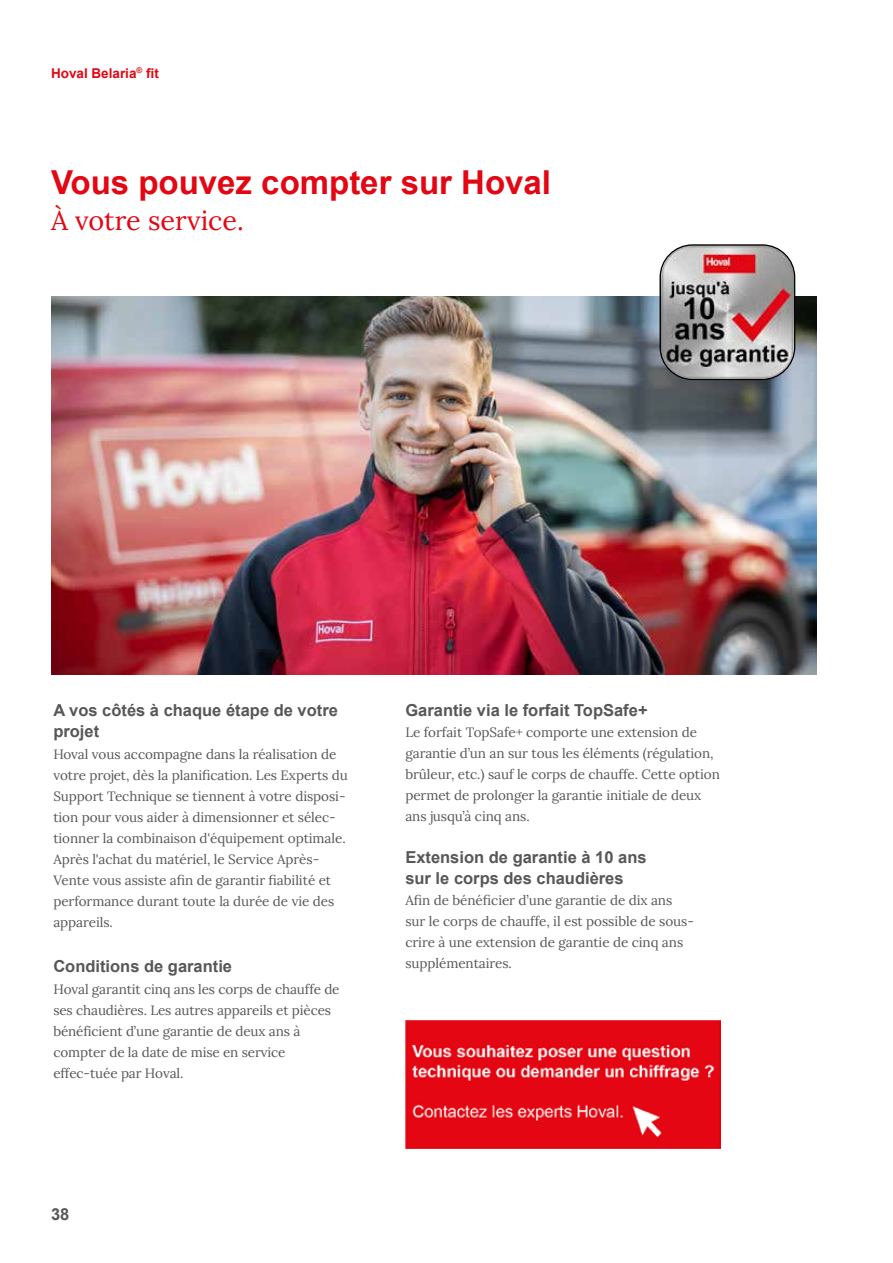
<style>
.page{position:relative;width:893px;height:1263px;background:#fff}
.page>*{position:absolute;margin:0;border:0;box-sizing:border-box;transform-origin:0 0}
.t1{font:700 33px "Arial";color:#e30613}
.t2{font:27px "Lora";color:#e30613}
.t3{font:700 16.5px/21px "Arial";color:#575756}
.t4{font:13.5px/21px "Lora";letter-spacing:-.005em;color:#575756}
.t5{font:700 13.5px "Arial";color:#e30613}
</style>
<div class="page">
<img style="left:51px;top:296px;width:765px;height:378px">
<img style="left:660px;top:245px;width:135px;height:134px">
<div style="left:659px;top:244px;width:136px;height:136px;border:1px solid #000;border-radius:32px"></div>
<img style="left:405px;top:1020px;width:315px;height:128px">
<p class="t5" style="left:51px;top:64px;width:109px">Hoval Belaria<sup>®</sup> fit</p>
<h1 class="t1" style="left:51px;top:161px;width:502px">Vous pouvez compter sur Hoval</h1>
<h2 class="t2" style="left:51px;top:200px;width:194px">À votre service.</h2>
<p class="t3" style="left:53px;top:700px;width:286px">A vos côtés à chaque étape de votre projet</p>
<p class="t4" style="left:53px;top:742px;width:296px">Hoval vous accompagne dans la réalisation de votre projet, dès la planification. Les Experts du Support Technique se tiennent à votre disposi&shy;tion pour vous aider à dimensionner et sélec&shy;tionner la combinaison d'équipement optimale.<br>Après l'achat du matériel, le Service Après-Vente vous assiste afin de garantir fiabilité et performance durant toute la durée de vie des appareils.</p>
<p class="t3" style="left:53px;top:957px;width:180px">Conditions de garantie</p>
<p class="t4" style="left:53px;top:977px;width:288px">Hoval garantit cinq ans les corps de chauffe de ses chaudières. Les autres appareils et pièces bénéficient d’une garantie de deux ans à compter de la date de mise en service effec-tuée par Hoval.</p>
<p class="t3" style="left:51px;top:1204px;width:20px">38</p>
<p class="t3" style="left:405px;top:700px;width:244px">Garantie via le forfait TopSafe+</p>
<p class="t4" style="left:405px;top:721px;width:316px">Le forfait TopSafe+ comporte une extension de garantie d’un an sur tous les éléments (régulation, brûleur, etc.) sauf le corps de chauffe. Cette option permet de prolonger la garantie initiale de deux ans jusqu’à cinq ans.</p>
<p class="t3" style="left:405px;top:847px;width:243px">Extension de garantie à 10 ans sur le corps des chaudières</p>
<p class="t4" style="left:405px;top:889px;width:290px">Afin de bénéficier d’une garantie de dix ans sur le corps de chauffe, il est possible de sous&shy;crire à une extension de garantie de cinq ans supplémentaires.</p>
</div>
